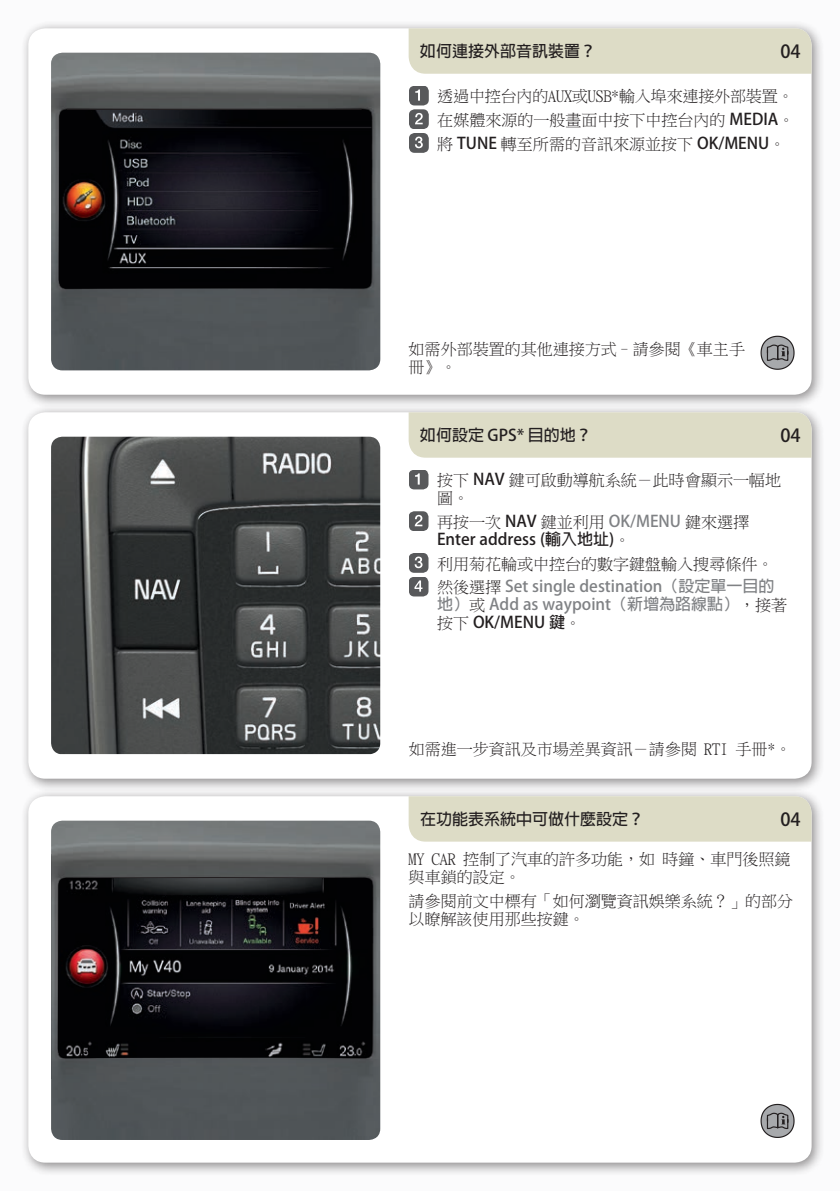
<style>
.page{position:relative;width:840px;height:1191px;background:#fff}
.page>*{position:absolute;margin:0;border:0;box-sizing:border-box;transform-origin:0 0}
.t1{font:700 18px "Adobe Fan Heiti Std";color:#231f20}
.t2{font:16px/18px "Ming Li U";color:#231f20}
.t3{font:700 16px/18px "Adobe Fan Heiti Std";color:#808285}
.t4{font:700 16px "Adobe Fan Heiti Std";color:#231f20}
.s1{font-family:"Adobe Fan Heiti Std";font-weight:700}
.s2{font-family:"Adobe Fan Heiti Std";font-weight:700;color:#808285}
.s3{font-family:"Ming Li U";font-weight:400}
.s4{font-family:"Ming Li U";font-weight:400;color:#231f20}
.s5{color:#231f20}
</style>
<div class="page">
<div style="left:0;top:0;width:839px;height:1191px;background:#fbfbfc"></div>
<div style="left:20px;top:20px;width:804px;height:389px;background:#231f20;opacity:.5"></div>
<div style="left:28px;top:28px;width:783px;height:367px;background:#fff;border-radius:17px"></div>
<div style="left:20px;top:404px;width:804px;height:389px;background:#231f20;opacity:.5"></div>
<div style="left:28px;top:412px;width:783px;height:366px;background:#fff;border-radius:17px"></div>
<div style="left:20px;top:788px;width:804px;height:388px;background:#231f20;opacity:.5"></div>
<div style="left:28px;top:796px;width:783px;height:366px;background:#fff;border-radius:17px"></div>
<div style="left:408px;top:412px;width:403px;height:46px;background:#dddcc6"></div>
<img style="left:51px;top:437px;width:329px;height:317px">
<div style="left:408px;top:28px;width:403px;height:46px;background:#dddcc6"></div>
<img style="left:51px;top:53px;width:329px;height:317px">
<hr style="left:67px;top:109px;width:294px;height:1px;background:#231f20">
<div style="left:408px;top:796px;width:403px;height:45px;background:#dddcc6"></div>
<img style="left:51px;top:820px;width:329px;height:320px">
<svg style="left:66px;top:877px;width:296px;height:1px"></svg>
<svg style="left:409px;top:470px;width:19px;height:19px"></svg>
<svg style="left:409px;top:511px;width:19px;height:20px"></svg>
<svg style="left:409px;top:553px;width:19px;height:43px"></svg>
<svg style="left:409px;top:86px;width:19px;height:67px"></svg>
<svg style="left:760px;top:336px;width:34px;height:34px"></svg>
<svg style="left:760px;top:1103px;width:34px;height:35px"></svg>
<p class="t4" style="left:420px;top:42px;width:177px">如何連接外部音訊裝置？</p>
<p class="t1" style="left:780px;top:41px;width:22px">04</p>
<p class="t2" style="left:437px;top:85px;width:358px;line-height:23.6px;text-align:justify">透過中控台內的AUX或USB*輸入埠來連接外部裝置。在媒體來源的一般畫面中按下中控台內的 <span class="s1">MEDIA</span>。將 <span class="s1">TUNE</span> 轉至所需的音訊來源並按下 <span class="s1">OK/MENU</span>。</p>
<p class="t2" style="left:408px;top:340px;width:337px">如需外部裝置的其他連接方式–請參閱《車主手冊》。</p>
<p class="t4" style="left:420px;top:426px;width:173px">如何設定 GPS* 目的地？</p>
<p class="t2" style="left:437px;top:471px;width:345px">按下 <span class="s1">NAV</span> 鍵可啟動導航系統－此時會顯示一幅地圖。</p>
<p class="t2" style="left:437px;top:513px;width:313px">再按一次 <span class="s1">NAV</span> 鍵並利用 <span class="s2">OK/MENU</span> 鍵來選擇</p>
<p class="t4" style="left:437px;top:529px;width:195px">Enter address (輸入地址)<span class="s3">。</span></p>
<p class="t2" style="left:437px;top:555px;width:337px">利用菊花輪或中控台的數字鍵盤輸入搜尋條件。</p>
<p class="t3" style="left:437px;top:578px;width:351px"><span class="s4">然後選擇</span> Set single destination（設定單一目的地）<span class="s4">或</span> Add as waypoint（新增為路線點）<span class="s4">，接著按下</span> <span class="s5">OK/MENU 鍵</span><span class="s4">。</span></p>
<p class="t1" style="left:780px;top:425px;width:22px">04</p>
<p class="t2" style="left:408px;top:740px;width:384px">如需進一步資訊及市場差異資訊－請參閱 RTI 手冊*。</p>
<p class="t4" style="left:420px;top:810px;width:226px">在功能表系統中可做什麼設定？</p>
<p class="t2" style="left:408px;top:850px;width:383px">MY CAR 控制了汽車的許多功能，如 時鐘、車門後照鏡與車鎖的設定。</p>
<p class="t2" style="left:408px;top:891px;width:386px">請參閱前文中標有「如何瀏覽資訊娛樂系統？」的部分以瞭解該使用那些按鍵。</p>
<p class="t1" style="left:780px;top:808px;width:22px">04</p>
</div>
